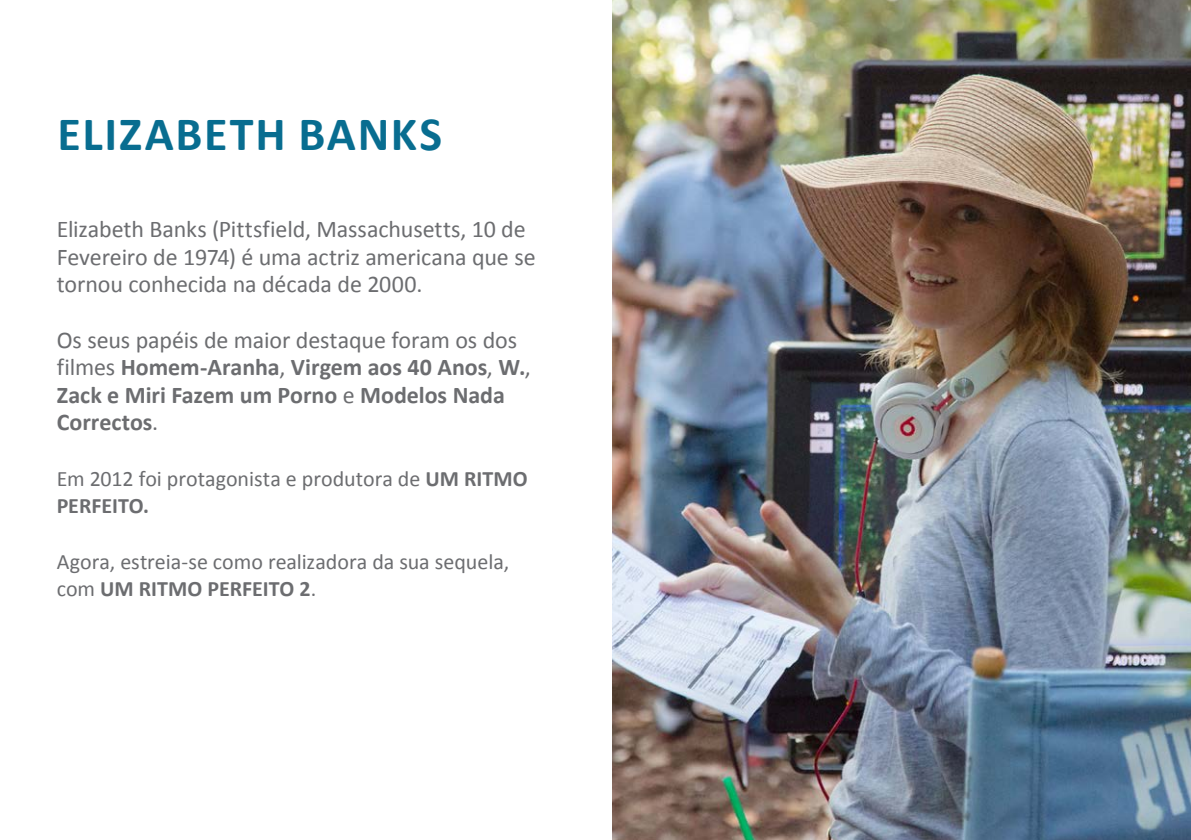
<style>
.page{position:relative;width:1191px;height:840px;background:#fff}
.page>*{position:absolute;margin:0;border:0;box-sizing:border-box;transform-origin:0 0}
.t1{font:700 48px "Calibri";letter-spacing:.035em;color:#086d90}
.t2{font:700 24px/27.6px "Calibri";color:#6c6d70}
.t3{font:24px/27.6px "Calibri";letter-spacing:-.005em;color:#6c6d70}
.t4{font:22px/27.6px "Calibri";color:#6c6d70}
.s1{font-weight:400}
.s2{font-weight:700}
</style>
<div class="page">
<img style="left:612px;top:0;width:579px;height:839px">
<p class="t1" style="left:58px;top:103px;width:386px">ELIZABETH BANKS</p>
<p class="t3" style="left:57px;top:215px;width:480px">Elizabeth Banks (Pittsfield, Massachusetts, 10 de<br>Fevereiro de 1974) é uma actriz americana que se tornou conhecida na década de 2000.</p>
<p class="t2" style="left:57px;top:325px;width:475px"><span class="s1">Os seus papéis de maior destaque foram os dos filmes</span> Homem-Aranha<span class="s1">,</span> Virgem aos 40 Anos<span class="s1">,</span> W.<span class="s1">, </span>Zack e Miri Fazem um Porno <span class="s1">e</span> Modelos Nada Correctos<span class="s1">.</span></p>
<p class="t4" style="left:57px;top:464px;width:472px">Em 2012 foi protagonista e produtora de <span class="s2">UM RITMO<br>PERFEITO.</span></p>
<p class="t4" style="left:57px;top:547px;width:454px">Agora, estreia-se como realizadora da sua sequela, com <span class="s2">UM RITMO PERFEITO 2</span>.</p>
</div>
